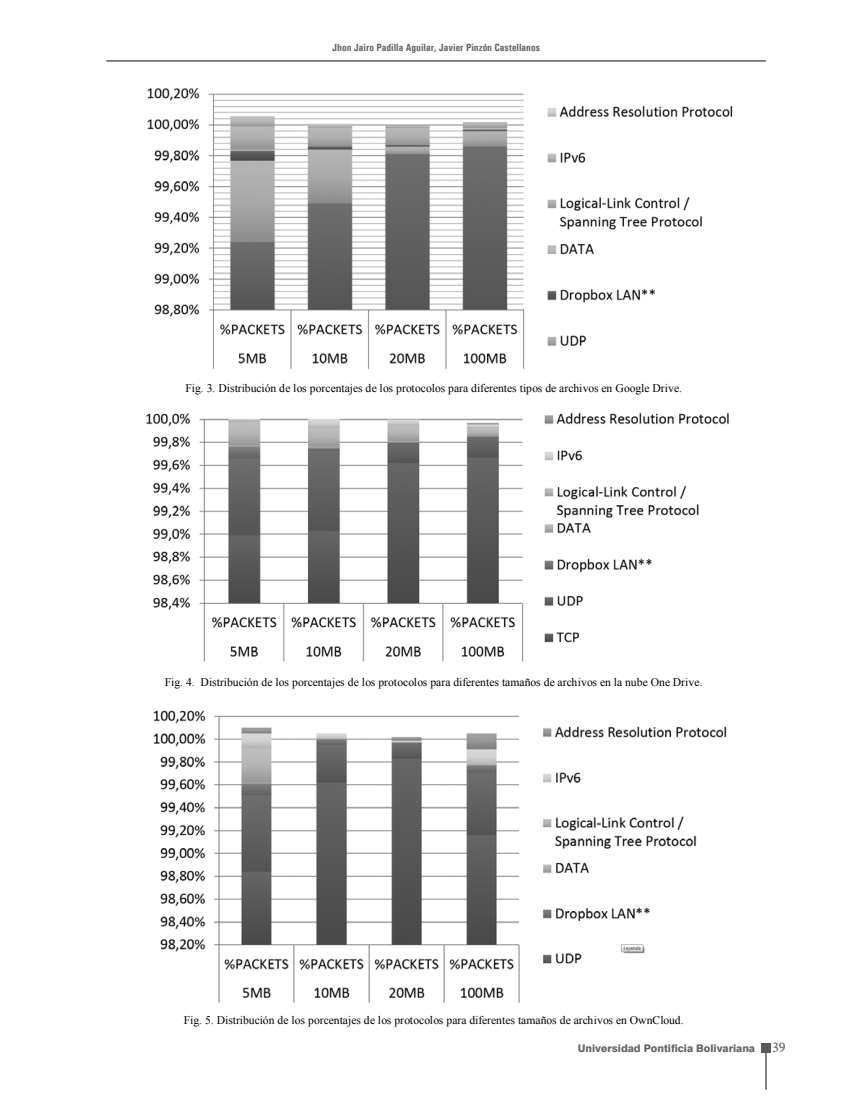
<style>
.page{position:relative;width:851px;height:1106px;background:#fff}
.page>*{position:absolute;margin:0;border:0;box-sizing:border-box;transform-origin:0 0}
.t1{font:13.5px "Aldine 721 BT";color:#636466}
.t2{font:11.7px "Times New Roman";color:#000}
.t3{font:700 condensed 10.5px "Univers";color:#636466}
.t4{font:800 10.5px "Swiss 721 BT";color:#636466}
</style>
<div class="page">
<hr style="left:765px;top:1052px;width:1px;height:37px;background:#58595b">
<div style="left:760px;top:1043px;width:10px;height:10px;background:#58595b"></div>
<hr style="left:106px;top:60px;width:659px;height:2px;background:#58595b">
<img style="left:147px;top:88px;width:586px;height:281px">
<img style="left:146px;top:412px;width:583px;height:250px">
<img style="left:153px;top:710px;width:574px;height:293px">
<p class="t3" style="left:332px;top:41px;width:209px">Jhon Jairo Padilla Aguilar, Javier Pinzón Castellanos</p>
<p class="t2" style="left:185px;top:380px;width:498px">Fig. 3. Distribución de los porcentajes de los protocolos para diferentes tipos de archivos en Google Drive.</p>
<p class="t2" style="left:165px;top:674px;width:539px">Fig. 4. Distribución de los porcentajes de los protocolos para diferentes tamaños de archivos en la nube One Drive.</p>
<p class="t2" style="left:184px;top:1012px;width:501px">Fig. 5. Distribución de los porcentajes de los protocolos para diferentes tamaños de archivos en OwnCloud.</p>
<p class="t4" style="left:577px;top:1041px;width:179px">Universidad Pontificia Bolivariana</p>
<p class="t1" style="left:772px;top:1039px;width:15px">39</p>
</div>
